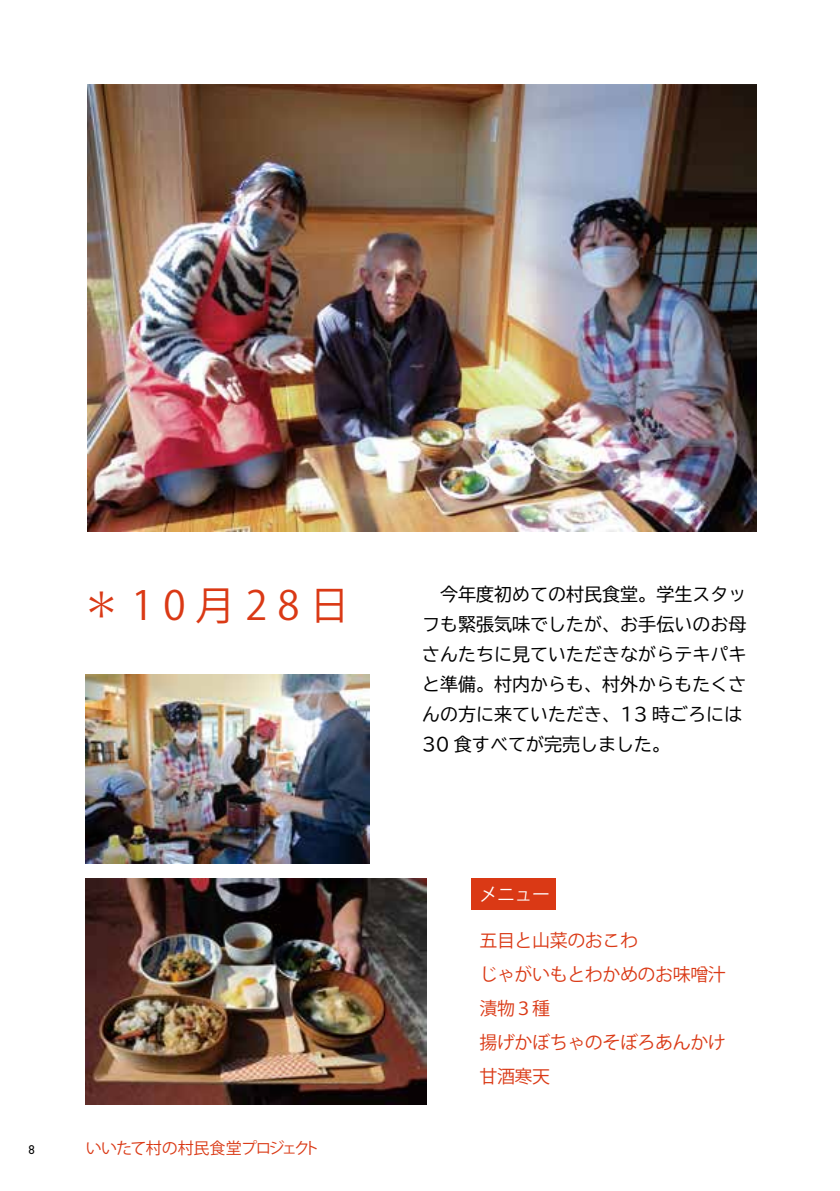
<style>
.page{position:relative;width:840px;height:1191px;background:#fff}
.page>*{position:absolute;margin:0;border:0;box-sizing:border-box;transform-origin:0 0}
.t1{font:40px "DNP Shuei N Min Std L 83 pv RKSJ H";letter-spacing:.25em;color:#da3915}
.t2{font:18px/30px "TBUD Go Std";color:#000}
.t3{font:18px/34px "UD Shin M Go Pr 6 N Light 83 pv RKSJ H";letter-spacing:-.025em;color:#da3915}
.t4{font:18px "DNP Shuei M Go Std B 83 pv RKSJ H";color:#fff}
.t5{font:16px "DNP Shuei M Go Std B 83 pv RKSJ H";letter-spacing:-.04em;color:#da3915}
.t6{font:12.8px "DIN2014";color:#000}
</style>
<div class="page">
<img style="left:86px;top:674px;width:283px;height:189px">
<img style="left:87px;top:85px;width:669px;height:446px">
<img style="left:86px;top:878px;width:340px;height:227px">
<div style="left:471px;top:878px;width:85px;height:32px;background:#da3915"></div>
<h1 class="t1" style="left:81px;top:583px;width:269px">＊10月28日</h1>
<p class="t6" style="left:28px;top:1141px;width:8px">8</p>
<p class="t5" style="left:86px;top:1139px;width:235px">いいたて村の村民食堂プロジェクト</p>
<p class="t2" style="left:422px;top:579px;width:325px">　今年度初めての村民食堂。学生スタッフも緊張気味でしたが、お手伝いのお母さんたちに見ていただきながらテキパキと準備。村内からも、村外からもたくさんの方に来ていただき、13 時ごろには<br>30 食すべてが完売しました。</p>
<p class="t4" style="left:479px;top:884px;width:72px">メニュー</p>
<p class="t3" style="left:479px;top:924px;width:248px">五目と山菜のおこわ<br>じゃがいもとわかめのお味噌汁漬物３種<br>揚げかぼちゃのそぼろあんかけ甘酒寒天</p>
</div>
